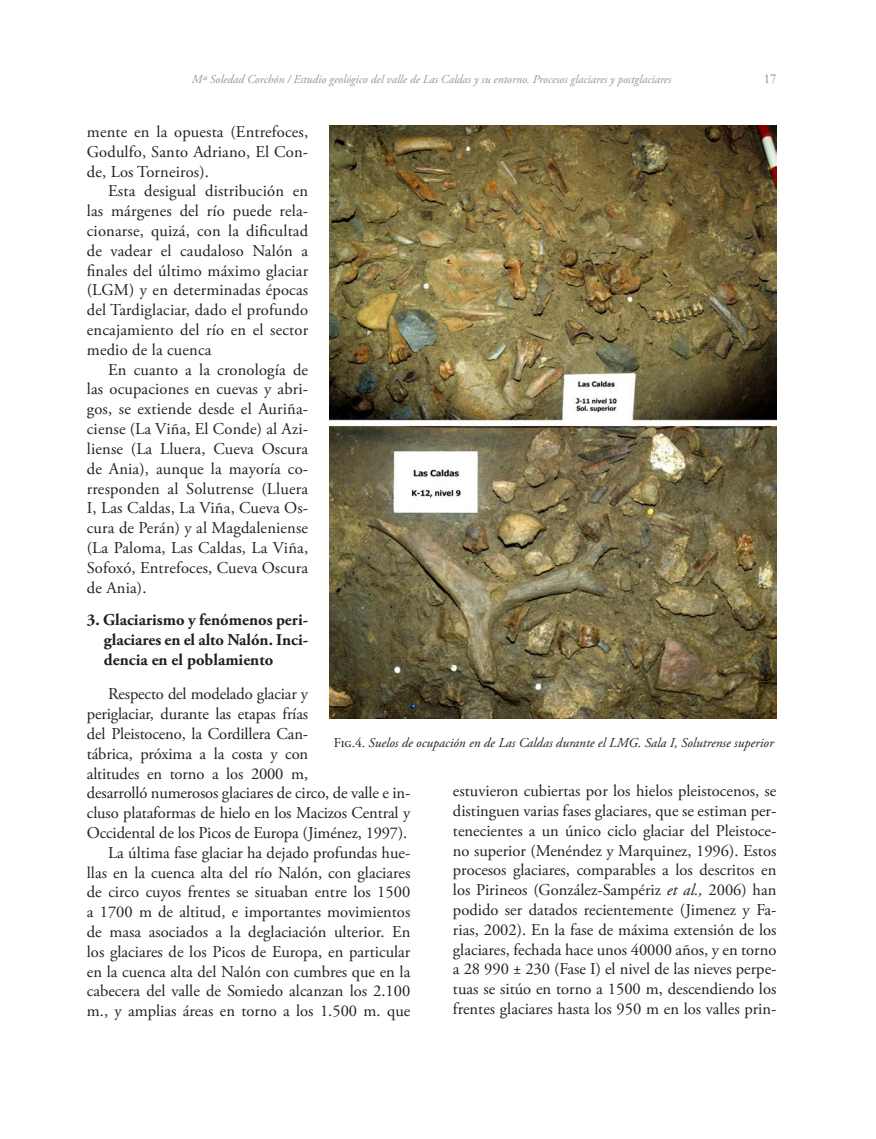
<style>
.page{position:relative;width:876px;height:1139px;background:#fff}
.page>*{position:absolute;margin:0;border:0;box-sizing:border-box;transform-origin:0 0}
.t1{font:16.5px/19.8px "Adobe Garamond Pro";color:#231f20;text-align:justify}
.t2{font:700 16.5px/19.8px "Adobe Garamond Pro";color:#231f20;text-align:justify}
.t3{font:italic 13.5px "Adobe Garamond Pro";color:#231f20}
.t4{font:13.5px "Garamond";color:#808080}
.t5{font:italic 12px "Adobe Garamond Pro";color:#939598}
.s1{font-style:normal}
.s2{font-style:italic}
</style>
<div class="page">
<img style="left:329px;top:125px;width:447px;height:593px">
<p class="t5" style="left:192px;top:72px;width:480px">Mª Soledad Corchón / Estudio geológico del valle de Las Caldas y su entorno. Procesos glaciares y postglaciares</p>
<p class="t4" style="left:763px;top:69px;width:14px">17</p>
<p class="t1" style="left:87px;top:122px;width:223px">mente en la opuesta (Entrefoces, Godulfo, Santo Adriano, El Con&shy;de, Los Torneiros).</p>
<p class="t1" style="left:87px;top:182px;width:223px;text-indent:21px">Esta desigual distribución en las márgenes del río puede rela&shy;cionarse, quizá, con la dificultad de vadear el caudaloso Nalón a finales del último máximo glaciar (LGM) y en determinadas épocas del Tardiglaciar, dado el profundo encajamiento del río en el sector medio de la cuenca</p>
<p class="t1" style="left:87px;top:360px;width:223px;text-indent:21px">En cuanto a la cronología de las ocupaciones en cuevas y abri&shy;gos, se extiende desde el Auriña&shy;ciense (La Viña, El Conde) al Azi&shy;liense (La Lluera, Cueva Oscura de Ania), aunque la mayoría co&shy;rresponden al Solutrense (Lluera I, Las Caldas, La Viña, Cueva Os&shy;cura de Perán) y al Magdaleniense (La Paloma, Las Caldas, La Viña, Sofoxó, Entrefoces, Cueva Oscura de Ania).</p>
<p class="t2" style="left:104px;top:610px;width:206px;text-indent:-17px">3. Glaciarismo y fenómenos peri&shy;glaciares en el alto Nalón. Inci&shy;dencia en el poblamiento</p>
<p class="t1" style="left:108px;top:685px;width:201px">Respecto del modelado glaciar y</p>
<p class="t1" style="left:87px;top:704px;width:223px">periglaciar, durante las etapas frías</p>
<p class="t1" style="left:87px;top:724px;width:223px">del Pleistoceno, la Cordillera Can-</p>
<p class="t1" style="left:87px;top:744px;width:223px">tábrica, próxima a la costa y con</p>
<p class="t1" style="left:87px;top:764px;width:223px">altitudes en torno a los 2000 m,</p>
<p class="t1" style="left:87px;top:784px;width:325px">desarrolló numerosos glaciares de circo, de valle e in-</p>
<p class="t1" style="left:87px;top:803px;width:325px">cluso plataformas de hielo en los Macizos Central y</p>
<p class="t1" style="left:87px;top:823px;width:322px">Occidental de los Picos de Europa (Jiménez, 1997).</p>
<p class="t1" style="left:108px;top:843px;width:303px">La última fase glaciar ha dejado profundas hue-</p>
<p class="t1" style="left:87px;top:863px;width:325px">llas en la cuenca alta del río Nalón, con glaciares</p>
<p class="t1" style="left:87px;top:883px;width:325px">de circo cuyos frentes se situaban entre los 1500</p>
<p class="t1" style="left:87px;top:902px;width:325px">a 1700 m de altitud, e importantes movimientos</p>
<p class="t1" style="left:87px;top:922px;width:325px">de masa asociados a la deglaciación ulterior. En</p>
<p class="t1" style="left:87px;top:942px;width:325px">los glaciares de los Picos de Europa, en particular</p>
<p class="t1" style="left:87px;top:962px;width:325px">en la cuenca alta del Nalón con cumbres que en la</p>
<p class="t1" style="left:87px;top:982px;width:325px">cabecera del valle de Somiedo alcanzan los 2.100</p>
<p class="t1" style="left:87px;top:1001px;width:325px">m., y amplias áreas en torno a los 1.500 m. que</p>
<p class="t3" style="left:333px;top:735px;width:441px"><span class="s1">Fig.4.</span> Suelos de ocupación en de Las Caldas durante el LMG. Sala I, Solutrense superior</p>
<p class="t1" style="left:452px;top:782px;width:325px">estuvieron cubiertas por los hielos pleistocenos, se distinguen varias fases glaciares, que se estiman per&shy;tenecientes a un único ciclo glaciar del Pleistoce&shy;no superior (Menéndez y Marquinez, 1996). Estos procesos glaciares, comparables a los descritos en los Pirineos (González-Sampériz <span class="s2">et al.,</span> 2006) han podido ser datados recientemente (Jimenez y Fa&shy;rias, 2002). En la fase de máxima extensión de los glaciares, fechada hace unos 40000 años, y en torno a 28 990 ± 230 (Fase I) el nivel de las nieves perpe&shy;tuas se sitúo en torno a 1500 m, descendiendo los frentes glaciares hasta los 950 m en los valles prin-</p>
</div>
